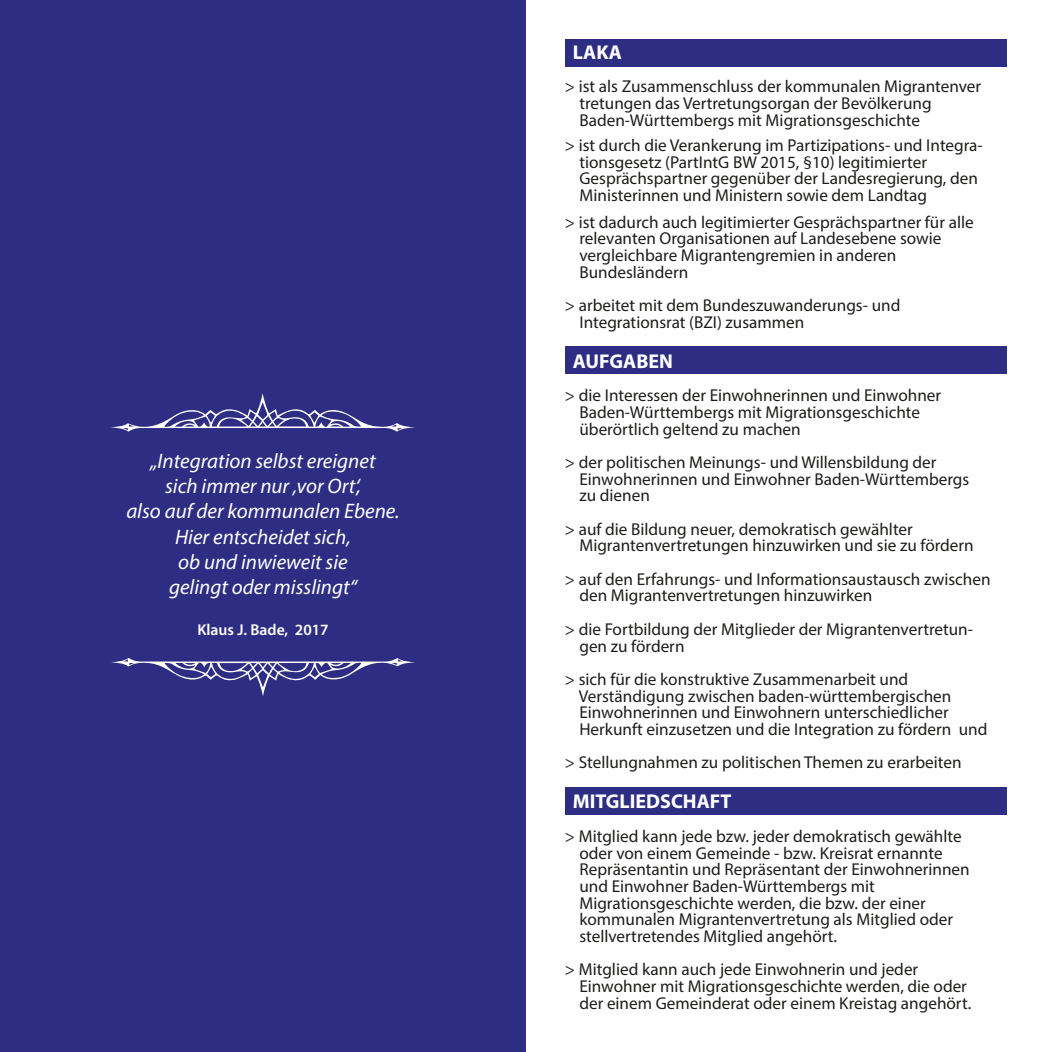
<style>
.page{position:relative;width:1052px;height:1052px;background:#fff}
.page>*{position:absolute;margin:0;border:0;box-sizing:border-box;transform-origin:0 0}
.t1{font:italic 21px/25.2px "Myriad Pro";color:#fff;text-align:center}
.t2{font:700 19.95px "Myriad Pro";color:#fff}
.t3{font:17.15px/16.6px "Myriad Pro";color:#1d1d1b}
.t4{font:600 15.75px "Myriad Pro";color:#fff}
</style>
<div class="page">
<div style="left:565px;top:39px;width:441px;height:28px;background:#2d2e83"></div>
<div style="left:565px;top:346px;width:441px;height:28px;background:#2d2e83"></div>
<div style="left:565px;top:787px;width:441px;height:27px;background:#2d2e83"></div>
<div style="left:0;top:0;width:526px;height:1052px;background:#2d2e83"></div>
<svg style="left:111px;top:393px;width:304px;height:39px"></svg>
<svg style="left:111px;top:658px;width:304px;height:38px"></svg>
<p class="t1" style="left:126px;top:448px;width:275px">„Integration selbst ereignet<br>sich immer nur ‚vor Ort‘,<br>also auf der kommunalen Ebene.<br>Hier entscheidet sich,<br>ob und inwieweit sie<br>gelingt oder misslingt“</p>
<p class="t4" style="left:197px;top:619px;width:133px">Klaus J. Bade, 2017</p>
<p class="t2" style="left:573px;top:39px;width:51px">LAKA</p>
<p class="t3" style="left:579px;top:78px;width:403px;text-indent:-15px">&gt; ist als Zusammenschluss der kommunalen Migrantenver tretungen das Vertretungsorgan der Bevölkerung<br>Baden-Württembergs mit Migrationsgeschichte</p>
<p class="t3" style="left:579px;top:136px;width:405px;text-indent:-15px">&gt; ist durch die Verankerung im Partizipations- und Integra&shy;tionsgesetz (PartIntG BW 2015, §10) legitimierter Gesprächspartner gegenüber der Landesregierung, den Ministerinnen und Ministern sowie dem Landtag</p>
<p class="t3" style="left:579px;top:213px;width:396px;text-indent:-15px">&gt; ist dadurch auch legitimierter Gesprächspartner für alle relevanten Organisationen auf Landesebene sowie vergleichbare Migrantengremien in anderen Bundesländern</p>
<p class="t3" style="left:579px;top:297px;width:322px;text-indent:-15px">&gt; arbeitet mit dem Bundeszuwanderungs- und<br>Integrationsrat (BZI) zusammen</p>
<p class="t2" style="left:573px;top:348px;width:102px">AUFGABEN</p>
<p class="t3" style="left:579px;top:387px;width:363px;text-indent:-15px">&gt; die Interessen der Einwohnerinnen und Einwohner<br>Baden-Württembergs mit Migrationsgeschichte überörtlich geltend zu machen</p>
<p class="t3" style="left:579px;top:453px;width:391px;text-indent:-15px">&gt; der politischen Meinungs- und Willensbildung der<br>Einwohnerinnen und Einwohner Baden-Württembergs zu dienen</p>
<p class="t3" style="left:579px;top:520px;width:396px;text-indent:-15px">&gt; auf die Bildung neuer, demokratisch gewählter<br>Migrantenvertretungen hinzuwirken und sie zu fördern</p>
<p class="t3" style="left:579px;top:570px;width:413px;text-indent:-15px">&gt; auf den Erfahrungs- und Informationsaustausch zwischen den Migrantenvertretungen hinzuwirken</p>
<p class="t3" style="left:579px;top:620px;width:395px;text-indent:-15px">&gt; die Fortbildung der Mitglieder der Migrantenvertretun&shy;gen zu fördern</p>
<p class="t3" style="left:579px;top:670px;width:410px;text-indent:-14px">&gt; sich für die konstruktive Zusammenarbeit und Verständigung zwischen baden-württembergischen Einwohnerinnen und Einwohnern unterschiedlicher Herkunft einzusetzen und die Integration zu fördern und</p>
<p class="t3" style="left:565px;top:754px;width:398px">&gt; Stellungnahmen zu politischen Themen zu erarbeiten</p>
<p class="t2" style="left:573px;top:788px;width:160px">MITGLIEDSCHAFT</p>
<p class="t3" style="left:579px;top:827px;width:392px;text-indent:-15px">&gt; Mitglied kann jede bzw. jeder demokratisch gewählte oder von einem Gemeinde - bzw. Kreisrat ernannte Repräsentantin und Repräsentant der Einwohnerinnen und Einwohner Baden-Württembergs mit Migrationsgeschichte werden, die bzw. der einer kommunalen Migrantenvertretung als Mitglied oder stellvertretendes Mitglied angehört.</p>
<p class="t3" style="left:579px;top:961px;width:393px;text-indent:-15px">&gt; Mitglied kann auch jede Einwohnerin und jeder<br>Einwohner mit Migrationsgeschichte werden, die oder der einem Gemeinderat oder einem Kreistag angehört.</p>
</div>
